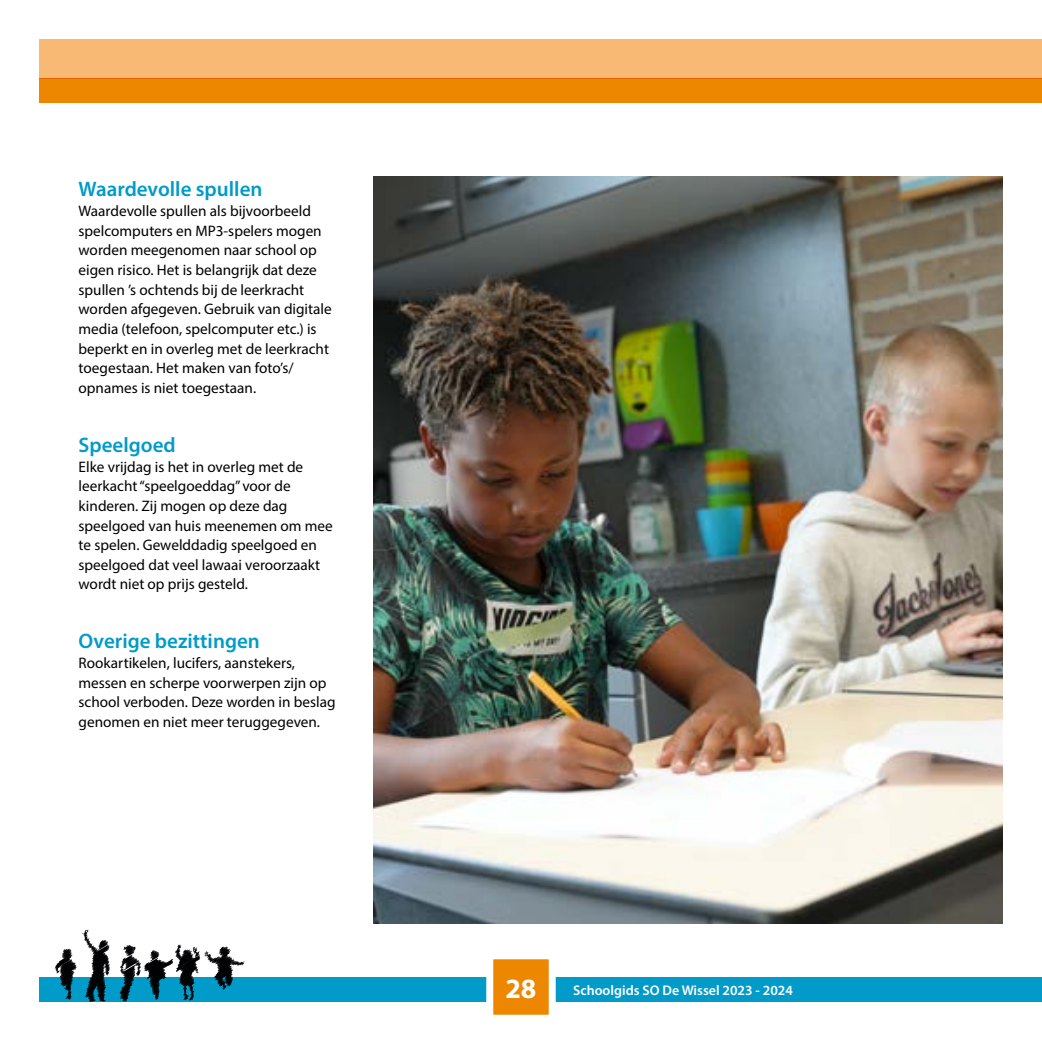
<style>
.page{position:relative;width:1042px;height:1042px;background:#fff}
.page>*{position:absolute;margin:0;border:0;box-sizing:border-box;transform-origin:0 0}
.t1{font:700 28px "Myriad Pro";color:#fff}
.t2{font:600 21px "Myriad Pro";color:#009bc9}
.t3{font:15.22px/19.6px "Myriad Pro";color:#000}
.t4{font:600 14px "Myriad Pro";color:#fff}
</style>
<div class="page">
<div style="left:39px;top:39px;width:1003px;height:39px;background:#f7b973"></div>
<div style="left:39px;top:78px;width:1003px;height:25px;background:#ee8700"></div>
<div style="left:39px;top:977px;width:1003px;height:25px;background:#009bc9"></div>
<svg style="left:55px;top:929px;width:55px;height:73px"></svg>
<svg style="left:120px;top:944px;width:125px;height:57px"></svg>
<div style="left:490px;top:956px;width:62px;height:62px;background:#ee8700"></div>
<div style="left:486px;top:952px;width:70px;height:69px;border:7px solid #fff"></div>
<img style="left:373px;top:177px;width:629px;height:746px">
<h2 class="t2" style="left:79px;top:176px;width:185px">Waardevolle spullen</h2>
<p class="t3" style="left:79px;top:201px;width:255px">Waardevolle spullen als bijvoorbeeld spelcomputers en MP3-spelers mogen worden meegenomen naar school op eigen risico. Het is belangrijk dat deze spullen ’s ochtends bij de leerkracht worden afgegeven. Gebruik van digitale media (telefoon, spelcomputer etc.) is beperkt en in overleg met de leerkracht toegestaan. Het maken van foto’s/ opnames is niet toegestaan.</p>
<h2 class="t2" style="left:79px;top:431px;width:99px">Speelgoed</h2>
<p class="t3" style="left:79px;top:456px;width:256px">Elke vrijdag is het in overleg met de leerkacht “speelgoeddag” voor de kinderen. Zij mogen op deze dag speelgoed van huis meenemen om mee te spelen. Gewelddadig speelgoed en speelgoed dat veel lawaai veroorzaakt wordt niet op prijs gesteld.</p>
<h2 class="t2" style="left:79px;top:628px;width:183px">Overige bezittingen</h2>
<p class="t3" style="left:79px;top:653px;width:258px">Rookartikelen, lucifers, aanstekers, messen en scherpe voorwerpen zijn op school verboden. Deze worden in beslag genomen en niet meer teruggegeven.</p>
<h1 class="t1" style="left:505px;top:970px;width:33px">28</h1>
<p class="t4" style="left:573px;top:981px;width:221px">Schoolgids SO De Wissel 2023 - 2024</p>
</div>
